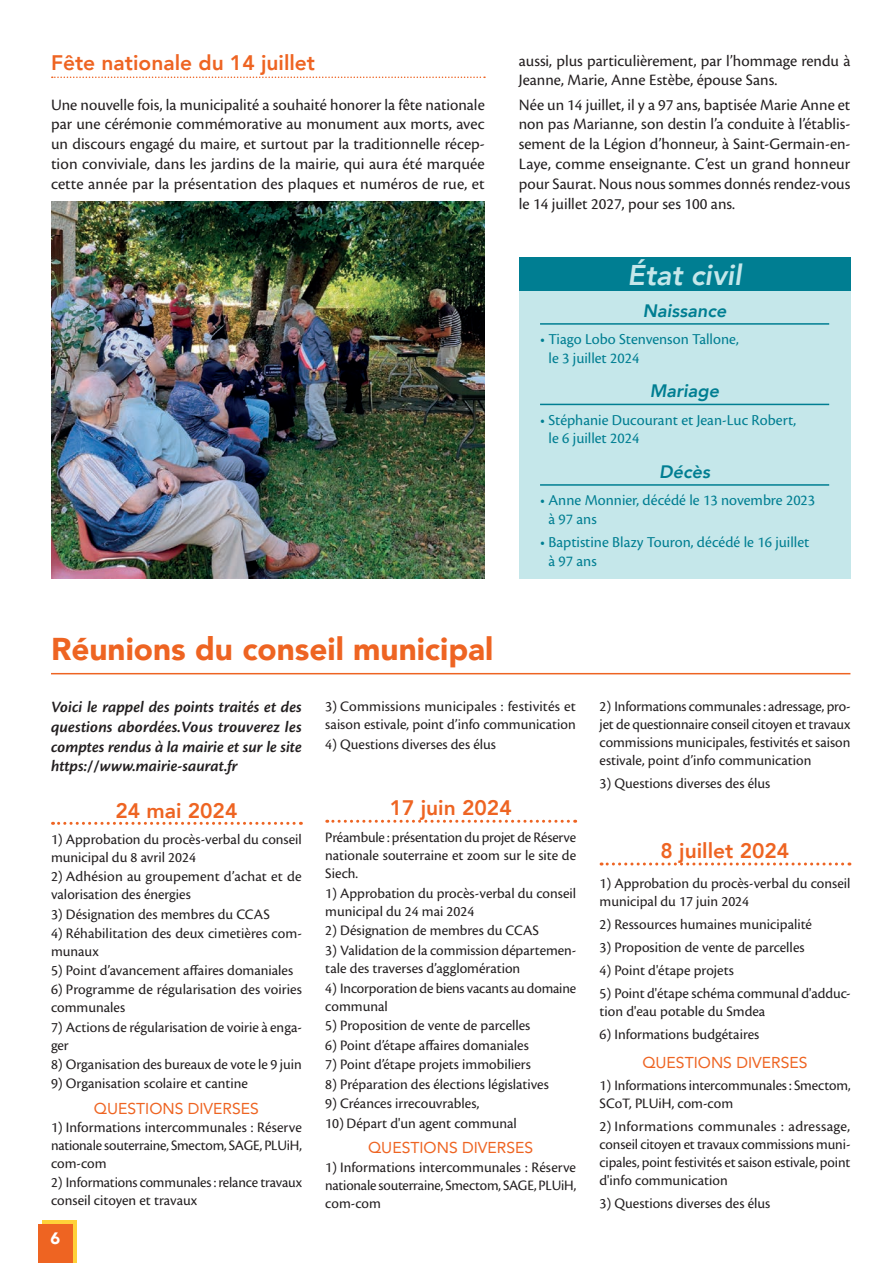
<style>
.page{position:relative;width:893px;height:1263px;background:#fff}
.page>*{position:absolute;margin:0;border:0;box-sizing:border-box;transform-origin:0 0}
.t1{font:900 31.5px "Avenir";color:#ee6422}
.t2{font:italic 800 28.5px "Avenir";color:#c5e7ea}
.t3{font:800 21px "Avenir";color:#ee6422}
.t4{font:italic 800 18px "Avenir";color:#007e92}
.t5{font:16.5px/19.8px "Cronos Pro";color:#231f20;text-align:justify}
.t6{font:italic 600 16.5px/19.8px "Cronos Pro";color:#231f20;text-align:justify}
.t7{font:900 16.5px "Avenir";color:#fff}
.t8{font:15.75px/18.8px "Cronos Pro";color:#007e92}
.t9{font:15.75px "Avenir";color:#ee6422}
.t10{font:15px/18px "Cronos Pro";color:#231f20}
</style>
<div class="page">
<div style="left:43px;top:1220px;width:34px;height:43px;background:linear-gradient(to right,#ffd139,#ffd139)"></div>
<div style="left:38px;top:1224px;width:34px;height:39px;background:#ee6422"></div>
<svg style="left:53px;top:822px;width:248px;height:3px"></svg>
<hr style="left:51px;top:673px;width:799px;height:1px;background:#ee6422">
<svg style="left:327px;top:820px;width:249px;height:3px"></svg>
<svg style="left:601px;top:862px;width:249px;height:3px"></svg>
<div style="left:519px;top:258px;width:331px;height:34px;background:#007e92"></div>
<div style="left:519px;top:291px;width:331px;height:287px;background:#c5e7ea"></div>
<hr style="left:540px;top:323px;width:289px;height:2px;background:#007e92">
<hr style="left:540px;top:404px;width:289px;height:1px;background:#007e92">
<hr style="left:540px;top:484px;width:289px;height:2px;background:#007e92">
<svg style="left:52px;top:77px;width:433px;height:1px"></svg>
<img style="left:51px;top:202px;width:434px;height:376px">
<h3 class="t3" style="left:51px;top:46px;width:266px">Fête nationale du 14 juillet</h3>
<p class="t5" style="left:51px;top:95px;width:435px">Une nouvelle fois, la municipalité a souhaité honorer la fête nationale par une cérémonie commémorative au monument aux morts, avec un discours engagé du maire, et surtout par la traditionnelle récep&shy;tion conviviale, dans les jardins de la mairie, qui aura été marquée cette année par la présentation des plaques et numéros de rue, et</p>
<p class="t5" style="left:519px;top:51px;width:333px">aussi, plus particulièrement, par l’hommage rendu à<br>Jeanne, Marie, Anne Estèbe, épouse Sans.</p>
<p class="t5" style="left:519px;top:95px;width:333px">Née un 14 juillet, il y a 97 ans, baptisée Marie Anne et non pas Marianne, son destin l’a conduite à l’établis&shy;sement de la Légion d’honneur, à Saint-Germain-en-Laye, comme enseignante. C’est un grand honneur pour Saurat. Nous nous sommes donnés rendez-vous le 14 juillet 2027, pour ses 100 ans.</p>
<h2 class="t2" style="left:628px;top:258px;width:116px">État civil</h2>
<p class="t4" style="left:643px;top:300px;width:85px">Naissance</p>
<p class="t8" style="left:549px;top:330px;width:192px;text-indent:-9px">• Tiago Lobo Stenvenson Tallone, le 3 juillet 2024</p>
<p class="t4" style="left:650px;top:380px;width:71px">Mariage</p>
<p class="t8" style="left:549px;top:410px;width:249px;text-indent:-9px">• Stéphanie Ducourant et Jean-Luc Robert, le 6 juillet 2024</p>
<p class="t4" style="left:659px;top:461px;width:52px">Décès</p>
<p class="t8" style="left:549px;top:491px;width:268px;text-indent:-9px">• Anne Monnier, décédé le 13 novembre 2023 à 97 ans</p>
<p class="t8" style="left:549px;top:533px;width:262px;text-indent:-9px">• Baptistine Blazy Touron, décédé le 16 juillet à 97 ans</p>
<h1 class="t1" style="left:51px;top:622px;width:444px">Réunions du conseil municipal</h1>
<p class="t10" style="left:325px;top:697px;width:252px">3) Commissions municipales : festivités et saison estivale, point d’info communication</p>
<p class="t10" style="left:325px;top:735px;width:172px">4) Questions diverses des élus</p>
<p class="t6" style="left:51px;top:697px;width:252px">Voici le rappel des points traités et des questions abordées.Vous trouverez les comptes rendus à la mairie et sur le site https://www.mairie-saurat.fr</p>
<h3 class="t3" style="left:115px;top:794px;width:124px">24 mai 2024</h3>
<p class="t10" style="left:51px;top:830px;width:252px">1) Approbation du procès-verbal du conseil municipal du 8 avril 2024</p>
<p class="t10" style="left:51px;top:868px;width:252px">2) Adhésion au groupement d’achat et de valorisation des énergies</p>
<p class="t10" style="left:51px;top:905px;width:220px">3) Désignation des membres du CCAS</p>
<p class="t10" style="left:51px;top:924px;width:252px">4) Réhabilitation des deux cimetières com&shy;munaux</p>
<p class="t10" style="left:51px;top:961px;width:244px">5) Point d’avancement affaires domaniales</p>
<p class="t10" style="left:51px;top:981px;width:252px">6) Programme de régularisation des voiries communales</p>
<p class="t10" style="left:51px;top:1018px;width:252px">7) Actions de régularisation de voirie à enga&shy;ger</p>
<p class="t10" style="left:51px;top:1055px;width:252px">8) Organisation des bureaux de vote le 9 juin</p>
<p class="t10" style="left:51px;top:1075px;width:198px">9) Organisation scolaire et cantine</p>
<p class="t9" style="left:94px;top:1095px;width:167px">QUESTIONS DIVERSES</p>
<p class="t10" style="left:51px;top:1118px;width:252px;text-align:justify">1) Informations intercommunales : Réserve nationale souterraine, Smectom, SAGE, PLUiH, com-com</p>
<p class="t10" style="left:51px;top:1173px;width:252px">2) Informations communales : relance travaux conseil citoyen et travaux</p>
<h3 class="t3" style="left:390px;top:792px;width:124px">17 juin 2024</h3>
<p class="t10" style="left:325px;top:829px;width:252px;text-align:justify">Préambule : présentation du projet de Réserve nationale souterraine et zoom sur le site de Siech.</p>
<p class="t10" style="left:325px;top:884px;width:252px">1) Approbation du procès-verbal du conseil municipal du 24 mai 2024</p>
<p class="t10" style="left:325px;top:922px;width:215px">2) Désignation de membres du CCAS</p>
<p class="t10" style="left:325px;top:941px;width:252px">3) Validation de la commission départemen&shy;tale des traverses d’agglomération</p>
<p class="t10" style="left:325px;top:979px;width:252px">4) Incorporation de biens vacants au domaine communal</p>
<p class="t10" style="left:325px;top:1016px;width:207px">5) Proposition de vente de parcelles</p>
<p class="t10" style="left:325px;top:1036px;width:205px">6) Point d’étape affaires domaniales</p>
<p class="t10" style="left:325px;top:1055px;width:207px">7) Point d’étape projets immobiliers</p>
<p class="t10" style="left:325px;top:1075px;width:225px">8) Préparation des élections législatives</p>
<p class="t10" style="left:325px;top:1095px;width:156px">9) Créances irrecouvrables,</p>
<p class="t10" style="left:325px;top:1114px;width:193px">10) Départ d'un agent communal</p>
<p class="t9" style="left:368px;top:1135px;width:167px">QUESTIONS DIVERSES</p>
<p class="t10" style="left:325px;top:1158px;width:252px;text-align:justify">1) Informations intercommunales : Réserve nationale souterraine, Smectom, SAGE, PLUiH, com-com</p>
<p class="t7" style="left:50px;top:1224px;width:11px">6</p>
<p class="t10" style="left:600px;top:697px;width:252px;text-align:justify">2) Informations communales : adressage, pro&shy;jet de questionnaire conseil citoyen et travaux commissions municipales, festivités et saison estivale, point d’info communication</p>
<p class="t10" style="left:600px;top:774px;width:172px">3) Questions diverses des élus</p>
<h3 class="t3" style="left:661px;top:835px;width:130px">8 juillet 2024</h3>
<p class="t10" style="left:600px;top:875px;width:252px">1) Approbation du procès-verbal du conseil municipal du 17 juin 2024</p>
<p class="t10" style="left:600px;top:916px;width:214px">2) Ressources humaines municipalité</p>
<p class="t10" style="left:600px;top:939px;width:207px">3) Proposition de vente de parcelles</p>
<p class="t10" style="left:600px;top:962px;width:136px">4) Point d'étape projets</p>
<p class="t10" style="left:600px;top:984px;width:252px">5) Point d'étape schéma communal d'adduc&shy;tion d'eau potable du Smdea</p>
<p class="t10" style="left:600px;top:1025px;width:161px">6) Informations budgétaires</p>
<p class="t9" style="left:642px;top:1050px;width:167px">QUESTIONS DIVERSES</p>
<p class="t10" style="left:600px;top:1076px;width:252px">1) Informations intercommunales : Smectom,<br>SCoT, PLUiH, com-com</p>
<p class="t10" style="left:600px;top:1117px;width:252px;text-align:justify">2) Informations communales : adressage, conseil citoyen et travaux commissions muni&shy;cipales, point festivités et saison estivale, point d'info communication</p>
<p class="t10" style="left:600px;top:1194px;width:172px">3) Questions diverses des élus</p>
</div>
